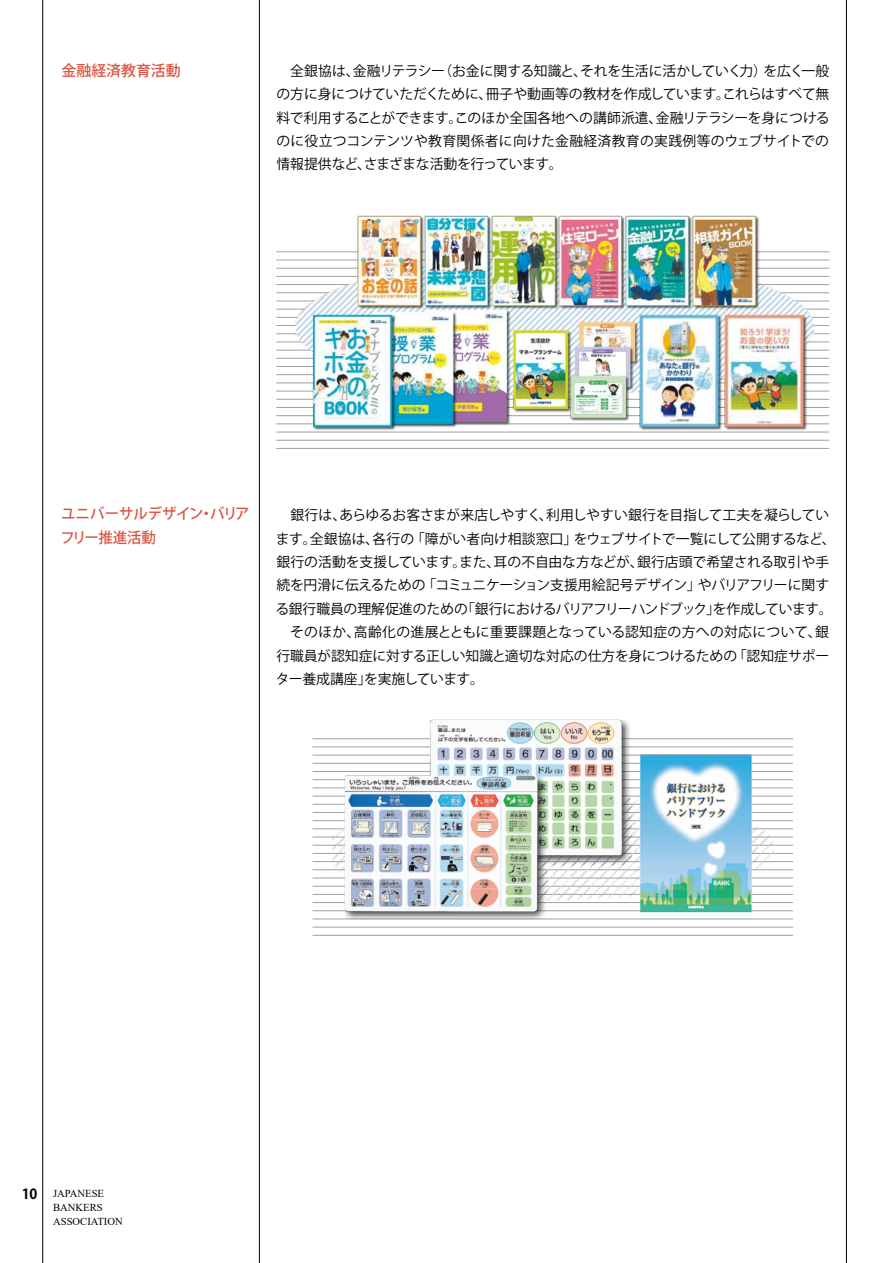
<style>
.page{position:relative;width:893px;height:1263px;background:#fff}
.page>*{position:absolute;margin:0;border:0;box-sizing:border-box;transform-origin:0 0}
.t1{font:500 14.85px/23.4px "Koz Go Pro";letter-spacing:-.005em;color:#db5443}
.t2{font:13.8px/23.4px "Koz Go Pro";letter-spacing:-.005em;color:#000;text-align:justify}
.t3{font:700 13.8px "Koz Go Pro";color:#000}
.t4{font:10.65px/13.8px "Times New Roman";color:#000}
</style>
<div class="page">
<hr style="left:42px;top:0;width:1px;height:1263px;background:#000">
<hr style="left:846px;top:0;width:1px;height:1263px;background:#000">
<hr style="left:259px;top:0;width:1px;height:1263px;background:#000">
<hr style="left:276px;top:252px;width:553px;height:1px;background:#9fa0a0">
<hr style="left:276px;top:260px;width:553px;height:1px;background:#9fa0a0">
<hr style="left:276px;top:268px;width:553px;height:1px;background:#9fa0a0">
<hr style="left:276px;top:276px;width:553px;height:1px;background:#9fa0a0">
<hr style="left:276px;top:284px;width:553px;height:1px;background:#9fa0a0">
<hr style="left:276px;top:292px;width:553px;height:1px;background:#9fa0a0">
<hr style="left:276px;top:301px;width:553px;height:1px;background:#9fa0a0">
<hr style="left:276px;top:309px;width:553px;height:1px;background:#9fa0a0">
<hr style="left:276px;top:317px;width:553px;height:1px;background:#9fa0a0">
<hr style="left:276px;top:325px;width:553px;height:1px;background:#9fa0a0">
<hr style="left:276px;top:333px;width:553px;height:1px;background:#9fa0a0">
<hr style="left:276px;top:342px;width:553px;height:1px;background:#9fa0a0">
<hr style="left:276px;top:350px;width:553px;height:1px;background:#9fa0a0">
<hr style="left:276px;top:358px;width:553px;height:1px;background:#9fa0a0">
<hr style="left:276px;top:366px;width:553px;height:1px;background:#9fa0a0">
<hr style="left:276px;top:374px;width:553px;height:1px;background:#9fa0a0">
<hr style="left:276px;top:383px;width:553px;height:1px;background:#9fa0a0">
<hr style="left:276px;top:391px;width:553px;height:1px;background:#9fa0a0">
<hr style="left:276px;top:399px;width:553px;height:1px;background:#9fa0a0">
<hr style="left:276px;top:407px;width:553px;height:1px;background:#9fa0a0">
<hr style="left:276px;top:415px;width:553px;height:1px;background:#9fa0a0">
<hr style="left:276px;top:424px;width:553px;height:1px;background:#9fa0a0">
<hr style="left:276px;top:432px;width:553px;height:1px;background:#9fa0a0">
<hr style="left:276px;top:440px;width:553px;height:1px;background:#9fa0a0">
<hr style="left:276px;top:448px;width:553px;height:1px;background:#9fa0a0">
<img style="left:296px;top:215px;width:518px;height:217px">
<hr style="left:313px;top:738px;width:480px;height:1px;background:#9fa0a0">
<hr style="left:313px;top:747px;width:480px;height:1px;background:#9fa0a0">
<hr style="left:313px;top:755px;width:480px;height:1px;background:#9fa0a0">
<hr style="left:313px;top:763px;width:480px;height:1px;background:#9fa0a0">
<hr style="left:313px;top:771px;width:480px;height:1px;background:#9fa0a0">
<hr style="left:313px;top:779px;width:480px;height:1px;background:#9fa0a0">
<hr style="left:313px;top:788px;width:480px;height:1px;background:#9fa0a0">
<hr style="left:313px;top:796px;width:480px;height:1px;background:#9fa0a0">
<hr style="left:313px;top:804px;width:480px;height:1px;background:#9fa0a0">
<hr style="left:313px;top:812px;width:480px;height:1px;background:#9fa0a0">
<hr style="left:313px;top:820px;width:480px;height:1px;background:#9fa0a0">
<hr style="left:313px;top:828px;width:480px;height:1px;background:#9fa0a0">
<hr style="left:313px;top:837px;width:480px;height:1px;background:#9fa0a0">
<hr style="left:313px;top:845px;width:480px;height:1px;background:#9fa0a0">
<hr style="left:313px;top:853px;width:480px;height:1px;background:#9fa0a0">
<hr style="left:313px;top:861px;width:480px;height:1px;background:#9fa0a0">
<hr style="left:313px;top:869px;width:480px;height:1px;background:#9fa0a0">
<hr style="left:313px;top:878px;width:480px;height:1px;background:#9fa0a0">
<hr style="left:313px;top:886px;width:480px;height:1px;background:#9fa0a0">
<hr style="left:313px;top:894px;width:480px;height:1px;background:#9fa0a0">
<hr style="left:313px;top:902px;width:480px;height:1px;background:#9fa0a0">
<hr style="left:313px;top:910px;width:480px;height:1px;background:#9fa0a0">
<hr style="left:313px;top:919px;width:480px;height:1px;background:#9fa0a0">
<hr style="left:313px;top:927px;width:480px;height:1px;background:#9fa0a0">
<hr style="left:313px;top:935px;width:480px;height:1px;background:#9fa0a0">
<img style="left:332px;top:719px;width:442px;height:201px">
<p class="t1" style="left:62px;top:59px;width:121px">金融経済教育活動</p>
<p class="t2" style="left:276px;top:60px;width:555px">　全銀協は、金融リテラシー（お金に関する知識と、それを生活に活かしていく力）を広く一般の方に身につけていただくために、冊子や動画等の教材を作成しています。これらはすべて無料で利用することができます。このほか全国各地への講師派遣、金融リテラシーを身につけるのに役立つコンテンツや教育関係者に向けた金融経済教育の実践例等のウェブサイトでの情報提供など、さまざまな活動を行っています。</p>
<p class="t1" style="left:60px;top:503px;width:191px">ユニバーサルデザイン・バリアフリー推進活動</p>
<p class="t2" style="left:276px;top:504px;width:562px;text-align:left">　銀行は、あらゆるお客さまが来店しやすく、利用しやすい銀行を目指して工夫を凝らしています。全銀協は、各行の「障がい者向け相談窓口」をウェブサイトで一覧にして公開するなど、銀行の活動を支援しています。また、耳の不自由な方などが、銀行店頭で希望される取引や手続を円滑に伝えるための「コミュニケーション支援用絵記号デザイン」やバリアフリーに関する銀行職員の理解促進のための「銀行におけるバリアフリーハンドブック」を作成しています。　そのほか、高齢化の進展とともに重要課題となっている認知症の方への対応について、銀行職員が認知症に対する正しい知識と適切な対応の仕方を身につけるための「認知症サポーター養成講座」を実施しています。</p>
<p class="t3" style="left:22px;top:1185px;width:17px">10</p>
<p class="t4" style="left:53px;top:1186px;width:71px">JAPANESE<br>BANKERS<br>ASSOCIATION</p>
</div>
